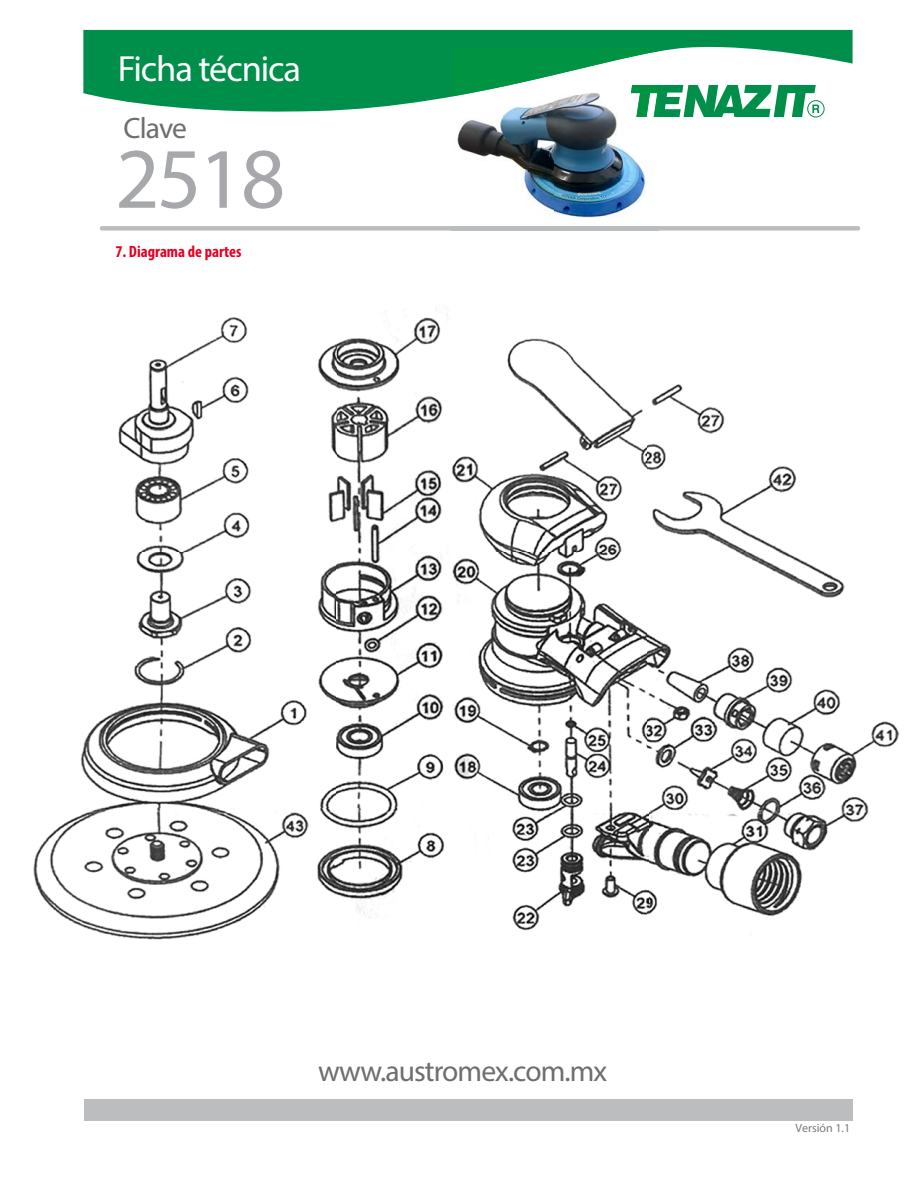
<style>
.page{position:relative;width:918px;height:1188px;background:#fff}
.page>*{position:absolute;margin:0;border:0;box-sizing:border-box;transform-origin:0 0}
.t1{font:86.7px "Myriad Pro";color:#a6a8ab}
.t2{font:36.6px "Myriad Pro";letter-spacing:-.03em;color:#fff}
.t3{font:29.55px "Myriad Pro";letter-spacing:-.03em;color:#6d6e70}
.t4{font:700 condensed 16.5px "Myriad Pro";color:#e60023}
.t5{font:12px "Myriad Pro";color:#7a7a7a}
</style>
<div class="page">
<div style="left:807px;top:100px;width:18px;height:17px;border:1px solid #008f4a;border-radius:50%"></div>
<svg style="left:658px;top:115px;width:161px;height:2px"></svg>
<svg style="left:83px;top:30px;width:770px;height:85px;fill:#008f4a"></svg>
<div style="left:85px;top:1099px;width:768px;height:22px;background:#bbbdbf"></div>
<div style="left:100px;top:226px;width:760px;height:5px;background:#bbbdbf;border-radius:2px"></div>
<img style="left:33px;top:309px;width:867px;height:631px">
<img style="left:503px;top:87px;width:52px;height:8px">
<img style="left:555px;top:75px;width:52px;height:20px">
<img style="left:607px;top:63px;width:51px;height:32px">
<img style="left:452px;top:95px;width:196px;height:123px">
<img style="left:631px;top:85px;width:27px;height:32px">
<img style="left:452px;top:48px;width:51px;height:49px">
<img style="left:503px;top:48px;width:52px;height:39px">
<img style="left:555px;top:48px;width:52px;height:27px">
<img style="left:607px;top:48px;width:51px;height:15px">
<p class="t2" style="left:118px;top:46px;width:185px">Ficha técnica</p>
<p class="t3" style="left:124px;top:110px;width:65px">Clave</p>
<h1 class="t1" style="left:115px;top:125px;width:172px">2518</h1>
<p class="t4" style="left:115px;top:241px;width:128px">7. Diagrama de partes</p>
<p class="t3" style="left:318px;top:1052px;width:291px">www.austromex.com.mx</p>
<p class="t5" style="left:795px;top:1121px;width:56px">Versión 1.1</p>
</div>
